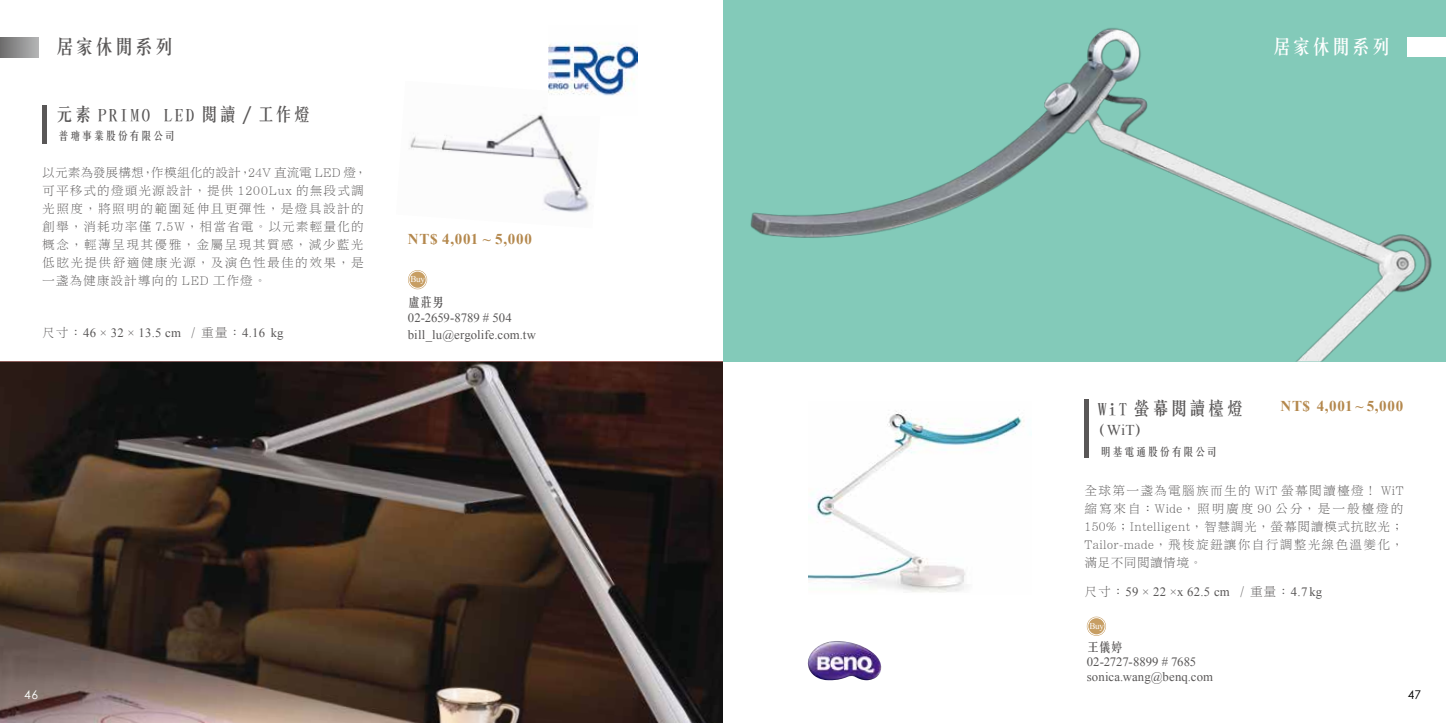
<style>
.page{position:relative;width:1446px;height:723px;background:#fff}
.page>*{position:absolute;margin:0;border:0;box-sizing:border-box;transform-origin:0 0}
.t1{font:19.5px "Chunsung CSEG Bold Big 5";letter-spacing:.01em;color:#fff}
.t2{font:19.5px "Chunsung CSEG Bold Big 5";letter-spacing:.01em;color:#595757}
.t3{font:18px "Chunsung CSEG Bold Big 5";letter-spacing:.1em;color:#595757}
.t4{font:18px "Chunsung CSEG Bold Big 5";letter-spacing:.05em;color:#595757}
.t5{font:700 15px "Times New Roman";letter-spacing:.055em;color:#b4884d}
.t6{font:15px "Times New Roman";color:#595757}
.t7{font:12.75px/18px "DF Li Song Std W3";letter-spacing:.08em;color:#595757;text-align:justify}
.t8{font:12.75px/15px "Times New Roman";letter-spacing:.005em;color:#595757}
.t9{font:12.75px "Chunsung CSEG Bold Big 5";letter-spacing:-.065em;color:#595757}
.t10{font:12px "Century Gothic";color:#fff}
.t11{font:12px "Century Gothic";color:#000}
.t12{font:11.25px "Chunsung CSEG Bold Big 5";letter-spacing:.055em;color:#595757}
.t13{font:9px "Times New Roman";letter-spacing:-.035em;color:#fff}
.s1{font-family:"DF Li Song Std W3"}
.s2{font-family:"Chunsung CSEG Bold Big 5"}
</style>
<div class="page">
<img style="left:409px;top:113px;width:181px;height:100px">
<img style="left:723px;top:0;width:723px;height:361px">
<img style="left:808px;top:411px;width:216px;height:182px">
<div style="left:1084px;top:399px;width:5px;height:58px;background:#595757"></div>
<div style="left:1087px;top:617px;width:19px;height:19px;border:1px solid #c79e63;border-radius:50%"></div>
<div style="left:1088px;top:618px;width:17px;height:17px;background:#c79e63;border-radius:50%"></div>
<div style="left:1087px;top:617px;width:18px;height:18px;border:1px solid #fff;border-radius:50%"></div>
<img style="left:0;top:361px;width:723px;height:362px">
<div style="left:42px;top:105px;width:5px;height:38px;background:#595757"></div>
<div style="left:408px;top:270px;width:19px;height:19px;border:1px solid #c79e63;border-radius:50%"></div>
<div style="left:409px;top:271px;width:17px;height:17px;background:#c79e63;border-radius:50%"></div>
<div style="left:409px;top:271px;width:17px;height:17px;border:1px solid #fff;border-radius:50%"></div>
<img style="left:548px;top:42px;width:90px;height:73px">
<img style="left:807px;top:641px;width:74px;height:39px">
<div style="left:1407px;top:37px;width:39px;height:20px;background:#fff"></div>
<div style="left:0;top:37px;width:38px;height:20px;background:linear-gradient(to right,#6d6c6d,#b1b2b3)"></div>
<h1 class="t2" style="left:55px;top:37px;width:120px">居家休閒系列</h1>
<h2 class="t3" style="left:56px;top:105px;width:257px">元素 PRIMO LED 閱讀 / 工作燈</h2>
<p class="t12" style="left:58px;top:131px;width:119px">普瑭事業股份有限公司</p>
<p class="t7" style="left:42px;top:163px;width:326px;text-align:left">以元素為發展構想，作模組化的設計，24V 直流電 LED 燈，可平移式的燈頭光源設計，提供 1200Lux 的無段式調光照度，將照明的範圍延伸且更彈性，是燈具設計的創舉，消耗功率僅 7.5W，相當省電。以元素輕量化的概念，輕薄呈現其優雅，金屬呈現其質感，減少藍光低眩光提供舒適健康光源，及演色性最佳的效果，是一盞為健康設計導向的 LED 工作燈。</p>
<p class="t5" style="left:408px;top:229px;width:126px">NT$ 4,001 ~ 5,000</p>
<p class="t13" style="left:410px;top:273px;width:16px">Buy</p>
<p class="t9" style="left:408px;top:296px;width:38px">盧莊男</p>
<p class="t8" style="left:408px;top:310px;width:105px">02-2659-8789 # 504</p>
<p class="t8" style="left:42px;top:324px;width:243px"><span class="s1">尺寸：</span>46 × 32 × 13.5 cm <span class="s1">/ 重量：</span>4.16 kg</p>
<p class="t8" style="left:408px;top:327px;width:130px">bill_lu@ergolife.com.tw</p>
<h1 class="t1" style="left:1272px;top:37px;width:120px">居家休閒系列</h1>
<h2 class="t4" style="left:1098px;top:399px;width:148px">WiT 螢幕閱讀檯燈</h2>
<p class="t6" style="left:1091px;top:420px;width:60px"><span class="s2">（</span>WiT<span class="s2">）</span></p>
<p class="t12" style="left:1100px;top:446px;width:119px">明基電通股份有限公司</p>
<p class="t5" style="left:1280px;top:395px;width:124px">NT$ 4,001 ~ 5,000</p>
<p class="t7" style="left:1084px;top:481px;width:320px">全球第一盞為電腦族而生的 WiT 螢幕閱讀檯燈！ WiT縮寫來自：Wide，照明廣度 90 公分，是一般檯燈的150%；Intelligent，智慧調光，螢幕閱讀模式抗眩光；Tailor-made，飛梭旋鈕讓你自行調整光線色溫變化，滿足不同閱讀情境。</p>
<p class="t8" style="left:1084px;top:584px;width:239px"><span class="s1">尺寸：</span>59 × 22 ×x 62.5 cm <span class="s1">/ 重量：</span>4.7 kg</p>
<p class="t13" style="left:1089px;top:620px;width:16px">Buy</p>
<p class="t9" style="left:1087px;top:641px;width:38px">王儀婷</p>
<p class="t8" style="left:1087px;top:654px;width:128px">02-2727-8899 # 7685 sonica.wang@benq.com</p>
<p class="t10" style="left:24px;top:687px;width:16px">46</p>
<p class="t11" style="left:1407px;top:687px;width:15px">47</p>
</div>
